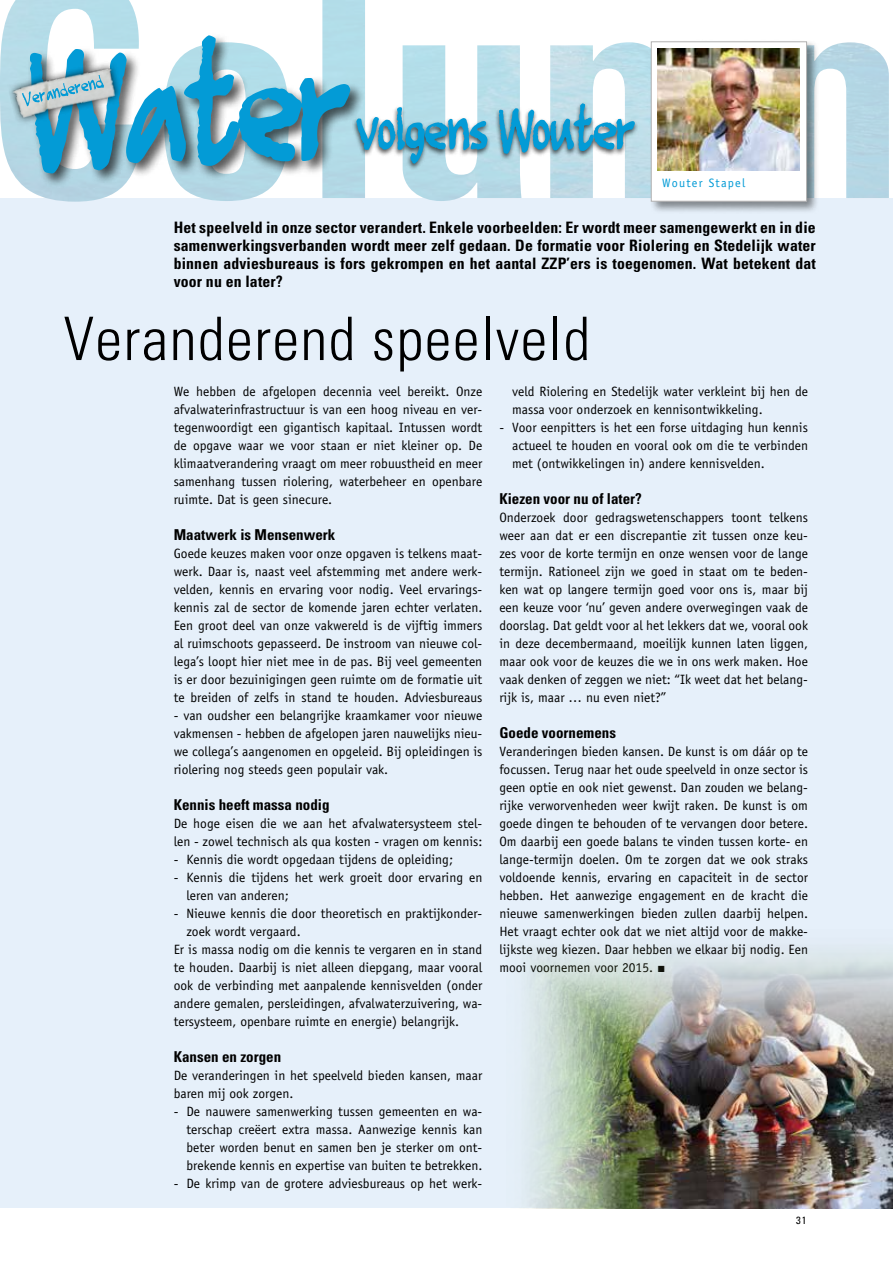
<style>
.page{position:relative;width:893px;height:1263px;background:#fff}
.page>*{position:absolute;margin:0;border:0;box-sizing:border-box;transform-origin:0 0}
.t1{font:300 condensed 60px "Univers LT Std";letter-spacing:.025em;color:#000}
.t2{font:700 condensed 15.75px/18px "Univers LT Std";letter-spacing:.01em;color:#000;text-align:justify}
.t3{font:700 condensed 15px "Univers LT Std";color:#000}
.t4{font:13.5px/18px "Officina Sans Std";color:#000;text-align:justify}
.t5{font:12.15px "Officina Sans Std";letter-spacing:.1em;color:#039bd6}
.t6{font:condensed 10.5px "Univers LT Std";color:#000}
.s1{font-family:"Scala Sans OT"}
</style>
<div class="page">
<div style="left:0;top:198px;width:893px;height:1010px;background:#e6f0fa"></div>
<img style="left:0;top:0;width:889px;height:202px">
<div style="left:649px;top:40px;width:170px;height:174px;background:#000;opacity:.45"></div>
<div style="left:651px;top:42px;width:156px;height:159px;background:#fff;border:1px solid #b3b2b2"></div>
<img style="left:658px;top:48px;width:142px;height:122px">
<div style="left:27px;top:32px;width:339px;height:157px;background:#000;opacity:.65"></div>
<div style="left:352px;top:102px;width:287px;height:69px;background:#000;opacity:.65"></div>
<svg style="left:356px;top:103px;width:279px;height:61px"></svg>
<img style="left:7px;top:61px;width:15px;height:61px">
<svg style="left:22px;top:35px;width:328px;height:138px"></svg>
<img style="left:525px;top:948px;width:368px;height:260px">
<p class="t5" style="left:662px;top:176px;width:85px">Wouter Stapel</p>
<p class="t2" style="left:174px;top:218px;width:644px">Het speelveld in onze sector verandert. Enkele voorbeelden: Er wordt meer samengewerkt en in die samenwerkingsverbanden wordt meer zelf gedaan. De formatie voor Riolering en Stedelijk water binnen adviesbureaus is fors gekrompen en het aantal ZZP’ers is toegenomen. Wat betekent dat voor nu en later?</p>
<h1 class="t1" style="left:64px;top:303px;width:528px">Veranderend speelveld</h1>
<p class="t4" style="left:174px;top:382px;width:310px">We hebben de afgelopen decennia veel bereikt. Onze afvalwaterinfrastructuur is van een hoog niveau en ver&shy;tegenwoordigt een gigantisch kapitaal. Intussen wordt de opgave waar we voor staan er niet kleiner op. De klimaatverandering vraagt om meer robuustheid en meer samenhang tussen riolering, waterbeheer en openbare ruimte. Dat is geen sinecure.</p>
<p class="t3" style="left:174px;top:525px;width:163px">Maatwerk is Mensenwerk</p>
<p class="t4" style="left:174px;top:544px;width:310px">Goede keuzes maken voor onze opgaven is telkens maat&shy;werk. Daar is, naast veel afstemming met andere werk&shy;velden, kennis en ervaring voor nodig. Veel ervarings&shy;kennis zal de sector de komende jaren echter verlaten.<br>Een groot deel van onze vakwereld is de vijftig immers al ruimschoots gepasseerd. De instroom van nieuwe col&shy;lega’s loopt hier niet mee in de pas. Bij veel gemeenten is er door bezuinigingen geen ruimte om de formatie uit te breiden of zelfs in stand te houden. Adviesbureaus</p>
<p class="t4" style="left:174px;top:706px;width:310px">- van oudsher een belangrijke kraamkamer voor nieuwe vakmensen - hebben de afgelopen jaren nauwelijks nieu&shy;we collega’s aangenomen en opgeleid. Bij opleidingen is riolering nog steeds geen populair vak.</p>
<p class="t3" style="left:174px;top:795px;width:157px">Kennis heeft massa nodig</p>
<p class="t4" style="left:174px;top:814px;width:310px">De hoge eisen die we aan het afvalwatersysteem stel&shy;len - zowel technisch als qua kosten - vragen om kennis:</p>
<p class="t4" style="left:174px;top:850px;width:281px">- Kennis die wordt opgedaan tijdens de opleiding;</p>
<p class="t4" style="left:186px;top:868px;width:297px;text-indent:-13px">- Kennis die tijdens het werk groeit door ervaring en leren van anderen;</p>
<p class="t4" style="left:174px;top:904px;width:310px">- Nieuwe kennis die door theoretisch en praktijkonder-</p>
<p class="t4" style="left:186px;top:922px;width:116px">zoek wordt vergaard.</p>
<p class="t4" style="left:174px;top:940px;width:310px">Er is massa nodig om die kennis te vergaren en in stand</p>
<p class="t4" style="left:174px;top:958px;width:310px">te houden. Daarbij is niet alleen diepgang, maar vooral</p>
<p class="t4" style="left:174px;top:976px;width:310px">ook de verbinding met aanpalende kennisvelden (onder</p>
<p class="t4" style="left:174px;top:994px;width:310px">andere gemalen, persleidingen, afvalwaterzuivering, wa-</p>
<p class="t4" style="left:174px;top:1012px;width:287px">tersysteem, openbare ruimte en energie) belangrijk.</p>
<p class="t3" style="left:174px;top:1047px;width:109px">Kansen en zorgen</p>
<p class="t4" style="left:174px;top:1066px;width:310px">De veranderingen in het speelveld bieden kansen, maar baren mij ook zorgen.</p>
<p class="t4" style="left:186px;top:1102px;width:297px;text-indent:-13px">- De nauwere samenwerking tussen gemeenten en wa&shy;terschap creëert extra massa. Aanwezige kennis kan beter worden benut en samen ben je sterker om ont&shy;brekende kennis en expertise van buiten te betrekken.</p>
<p class="t4" style="left:174px;top:1174px;width:310px">- De krimp van de grotere adviesbureaus op het werk-</p>
<p class="t4" style="left:512px;top:382px;width:297px">veld Riolering en Stedelijk water verkleint bij hen de massa voor onderzoek en kennisontwikkeling.</p>
<p class="t4" style="left:512px;top:418px;width:297px;text-indent:-13px">- Voor eenpitters is het een forse uitdaging hun kennis actueel te houden en vooral ook om die te verbinden met (ontwikkelingen in) andere kennisvelden.</p>
<p class="t3" style="left:499px;top:489px;width:144px">Kiezen voor nu of later?</p>
<p class="t4" style="left:499px;top:508px;width:310px">Onderzoek door gedragswetenschappers toont telkens weer aan dat er een discrepantie zit tussen onze keu&shy;zes voor de korte termijn en onze wensen voor de lange termijn. Rationeel zijn we goed in staat om te beden&shy;ken wat op langere termijn goed voor ons is, maar bij een keuze voor ‘nu’ geven andere overwegingen vaak de doorslag. Dat geldt voor al het lekkers dat we, vooral ook in deze decembermaand, moeilijk kunnen laten liggen, maar ook voor de keuzes die we in ons werk maken. Hoe vaak denken of zeggen we niet: “Ik weet dat het belang&shy;rijk is, maar … nu even niet?”</p>
<p class="t3" style="left:499px;top:723px;width:118px">Goede voornemens</p>
<p class="t4" style="left:499px;top:742px;width:310px">Veranderingen bieden kansen. De kunst is om dáár op te focussen. Terug naar het oude speelveld in onze sector is geen optie en ook niet gewenst. Dan zouden we belang&shy;rijke verworvenheden weer kwijt raken. De kunst is om goede dingen te behouden of te vervangen door betere.<br>Om daarbij een goede balans te vinden tussen korte- en lange-termijn doelen. Om te zorgen dat we ook straks voldoende kennis, ervaring en capaciteit in de sector hebben. Het aanwezige engagement en de kracht die nieuwe samenwerkingen bieden zullen daarbij helpen.<br>Het vraagt echter ook dat we niet altijd voor de makke&shy;lijkste weg kiezen. Daar hebben we elkaar bij nodig. Een mooi voornemen voor 2015. <span class="s1">▪</span></p>
<p class="t6" style="left:796px;top:1214px;width:12px">31</p>
</div>
